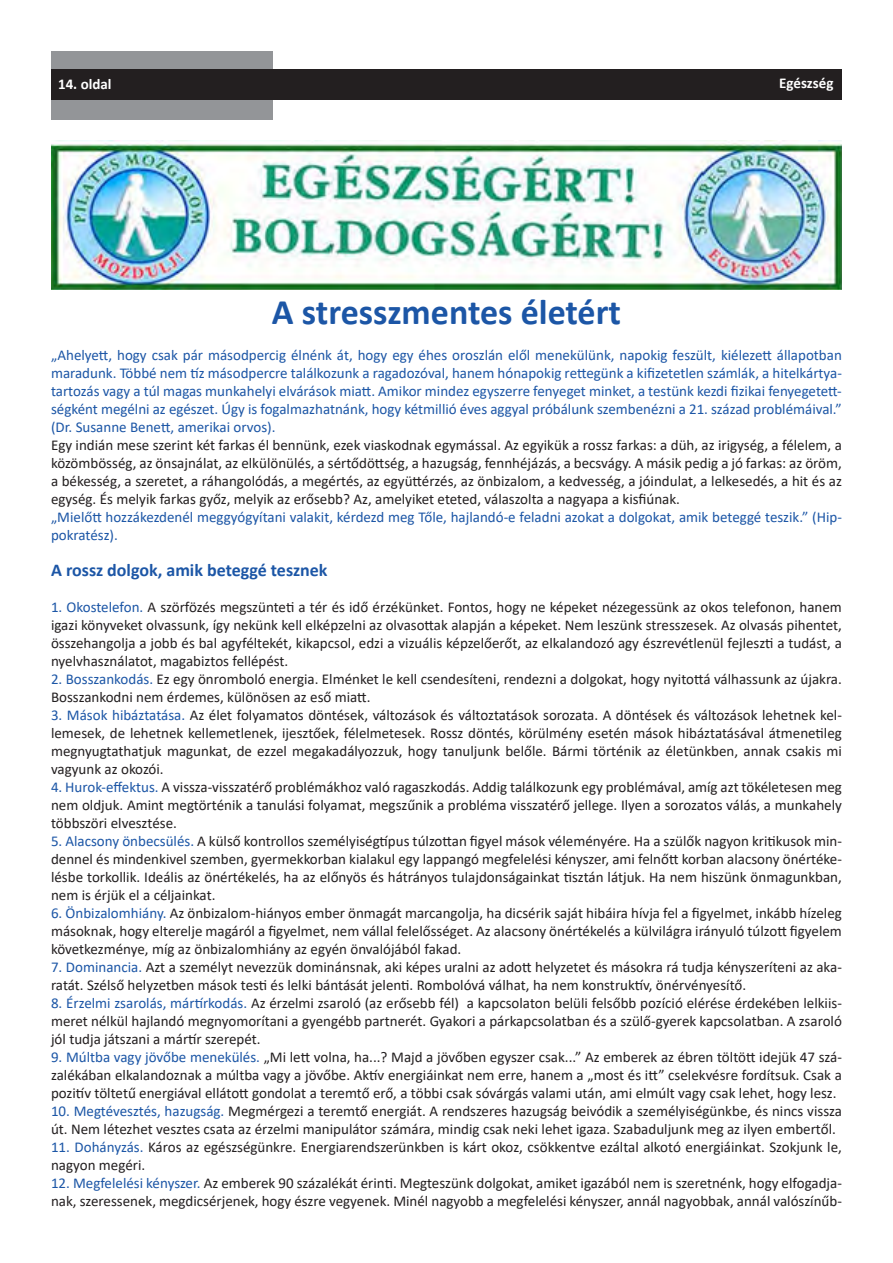
<style>
.page{position:relative;width:893px;height:1263px;background:#fff}
.page>*{position:absolute;margin:0;border:0;box-sizing:border-box;transform-origin:0 0}
.t1{font:700 36px "Calibri";color:#1c56a6}
.t2{font:700 18px "Calibri";color:#1c56a6}
.t3{font:15px/18px "Calibri";color:#231f20;text-align:justify}
.t4{font:15px/18px "Calibri";color:#1c56a6;text-align:justify}
.t5{font:700 15px "Calibri";color:#fff}
.s1{color:#1c56a6}
</style>
<div class="page">
<div style="left:51px;top:51px;width:221px;height:68px;background:#939598"></div>
<div style="left:51px;top:69px;width:791px;height:30px;background:#231f20"></div>
<img style="left:51px;top:140px;width:791px;height:149px">
<p class="t5" style="left:60px;top:73px;width:55px">14. oldal</p>
<p class="t5" style="left:779px;top:73px;width:56px">Egészség</p>
<h1 class="t1" style="left:272px;top:287px;width:350px">A stresszmentes életért</h1>
<p class="t4" style="left:51px;top:346px;width:792px">„Ahelyett, hogy csak pár másodpercig élnénk át, hogy egy éhes oroszlán elől menekülünk, napokig feszült, kiélezett állapotban maradunk. Többé nem tíz másodpercre találkozunk a ragadozóval, hanem hónapokig rettegünk a kifizetetlen számlák, a hitelkártya&shy;tartozás vagy a túl magas munkahelyi elvárások miatt. Amikor mindez egyszerre fenyeget minket, a testünk kezdi fizikai fenyegetett&shy;ségként megélni az egészet. Úgy is fogalmazhatnánk, hogy kétmillió éves aggyal próbálunk szembenézni a 21. század problémáival.” (Dr. Susanne Benett, amerikai orvos).</p>
<p class="t3" style="left:51px;top:436px;width:792px">Egy indián mese szerint két farkas él bennünk, ezek viaskodnak egymással. Az egyikük a rossz farkas: a düh, az irigység, a félelem, a közömbösség, az önsajnálat, az elkülönülés, a sértődöttség, a hazugság, fennhéjázás, a becsvágy. A másik pedig a jó farkas: az öröm, a békesség, a szeretet, a ráhangolódás, a megértés, az együttérzés, az önbizalom, a kedvesség, a jóindulat, a lelkesedés, a hit és az egység. És melyik farkas győz, melyik az erősebb? Az, amelyiket eteted, válaszolta a nagyapa a kisfiúnak.</p>
<p class="t4" style="left:51px;top:508px;width:792px">„Mielőtt hozzákezdenél meggyógyítani valakit, kérdezd meg Tőle, hajlandó-e feladni azokat a dolgokat, amik beteggé teszik.” (Hip&shy;pokratész).</p>
<p class="t2" style="left:51px;top:557px;width:278px">A rossz dolgok, amik beteggé tesznek</p>
<p class="t3" style="left:51px;top:598px;width:792px"><span class="s1">1. Okostelefon.</span> A szörfözés megszünteti a tér és idő érzékünket. Fontos, hogy ne képeket nézegessünk az okos telefonon, hanem igazi könyveket olvassunk, így nekünk kell elképzelni az olvasottak alapján a képeket. Nem leszünk stresszesek. Az olvasás pihentet, összehangolja a jobb és bal agyféltekét, kikapcsol, edzi a vizuális képzelőerőt, az elkalandozó agy észrevétlenül fejleszti a tudást, a nyelvhasználatot, magabiztos fellépést.</p>
<p class="t3" style="left:51px;top:670px;width:792px"><span class="s1">2. Bosszankodás.</span> Ez egy önromboló energia. Elménket le kell csendesíteni, rendezni a dolgokat, hogy nyitottá válhassunk az újakra.<br>Bosszankodni nem érdemes, különösen az eső miatt.</p>
<p class="t3" style="left:51px;top:706px;width:792px"><span class="s1">3. Mások hibáztatása.</span> Az élet folyamatos döntések, változások és változtatások sorozata. A döntések és változások lehetnek kel&shy;lemesek, de lehetnek kellemetlenek, ijesztőek, félelmetesek. Rossz döntés, körülmény esetén mások hibáztatásával átmenetileg megnyugtathatjuk magunkat, de ezzel megakadályozzuk, hogy tanuljunk belőle. Bármi történik az életünkben, annak csakis mi vagyunk az okozói.</p>
<p class="t3" style="left:51px;top:778px;width:792px"><span class="s1">4. Hurok-effektus.</span> A vissza-visszatérő problémákhoz való ragaszkodás. Addig találkozunk egy problémával, amíg azt tökéletesen meg nem oldjuk. Amint megtörténik a tanulási folyamat, megszűnik a probléma visszatérő jellege. Ilyen a sorozatos válás, a munkahely többszöri elvesztése.</p>
<p class="t3" style="left:51px;top:832px;width:792px"><span class="s1">5. Alacsony önbecsülés.</span> A külső kontrollos személyiségtípus túlzottan figyel mások véleményére. Ha a szülők nagyon kritikusok min&shy;dennel és mindenkivel szemben, gyermekkorban kialakul egy lappangó megfelelési kényszer, ami felnőtt korban alacsony önértéke&shy;lésbe torkollik. Ideális az önértékelés, ha az előnyös és hátrányos tulajdonságainkat tisztán látjuk. Ha nem hiszünk önmagunkban, nem is érjük el a céljainkat.</p>
<p class="t3" style="left:51px;top:904px;width:792px"><span class="s1">6. Önbizalomhiány.</span> Az önbizalom-hiányos ember önmagát marcangolja, ha dicsérik saját hibáira hívja fel a figyelmet, inkább hízeleg másoknak, hogy elterelje magáról a figyelmet, nem vállal felelősséget. Az alacsony önértékelés a külvilágra irányuló túlzott figyelem következménye, míg az önbizalomhiány az egyén önvalójából fakad.</p>
<p class="t3" style="left:51px;top:958px;width:792px"><span class="s1">7. Dominancia.</span> Azt a személyt nevezzük dominánsnak, aki képes uralni az adott helyzetet és másokra rá tudja kényszeríteni az aka&shy;ratát. Szélső helyzetben mások testi és lelki bántását jelenti. Rombolóvá válhat, ha nem konstruktív, önérvényesítő.</p>
<p class="t3" style="left:51px;top:994px;width:792px"><span class="s1">8. Érzelmi zsarolás, mártírkodás.</span> Az érzelmi zsaroló (az erősebb fél) a kapcsolaton belüli felsőbb pozíció elérése érdekében lelkiis&shy;meret nélkül hajlandó megnyomorítani a gyengébb partnerét. Gyakori a párkapcsolatban és a szülő-gyerek kapcsolatban. A zsaroló jól tudja játszani a mártír szerepét.</p>
<p class="t3" style="left:51px;top:1048px;width:792px"><span class="s1">9. Múltba vagy jövőbe menekülés.</span> „Mi lett volna, ha...? Majd a jövőben egyszer csak...” Az emberek az ébren töltött idejük 47 szá&shy;zalékában elkalandoznak a múltba vagy a jövőbe. Aktív energiáinkat nem erre, hanem a „most és itt” cselekvésre fordítsuk. Csak a pozitív töltetű energiával ellátott gondolat a teremtő erő, a többi csak sóvárgás valami után, ami elmúlt vagy csak lehet, hogy lesz.</p>
<p class="t3" style="left:51px;top:1102px;width:792px"><span class="s1">10. Megtévesztés, hazugság.</span> Megmérgezi a teremtő energiát. A rendszeres hazugság beivódik a személyiségünkbe, és nincs vissza út. Nem létezhet vesztes csata az érzelmi manipulátor számára, mindig csak neki lehet igaza. Szabaduljunk meg az ilyen embertől.</p>
<p class="t3" style="left:51px;top:1138px;width:792px"><span class="s1">11. Dohányzás.</span> Káros az egészségünkre. Energiarendszerünkben is kárt okoz, csökkentve ezáltal alkotó energiáinkat. Szokjunk le, nagyon megéri.</p>
<p class="t3" style="left:51px;top:1174px;width:792px"><span class="s1">12. Megfelelési kényszer.</span> Az emberek 90 százalékát érinti. Megteszünk dolgokat, amiket igazából nem is szeretnénk, hogy elfogadja&shy;nak, szeressenek, megdicsérjenek, hogy észre vegyenek. Minél nagyobb a megfelelési kényszer, annál nagyobbak, annál valószínűb-</p>
</div>
